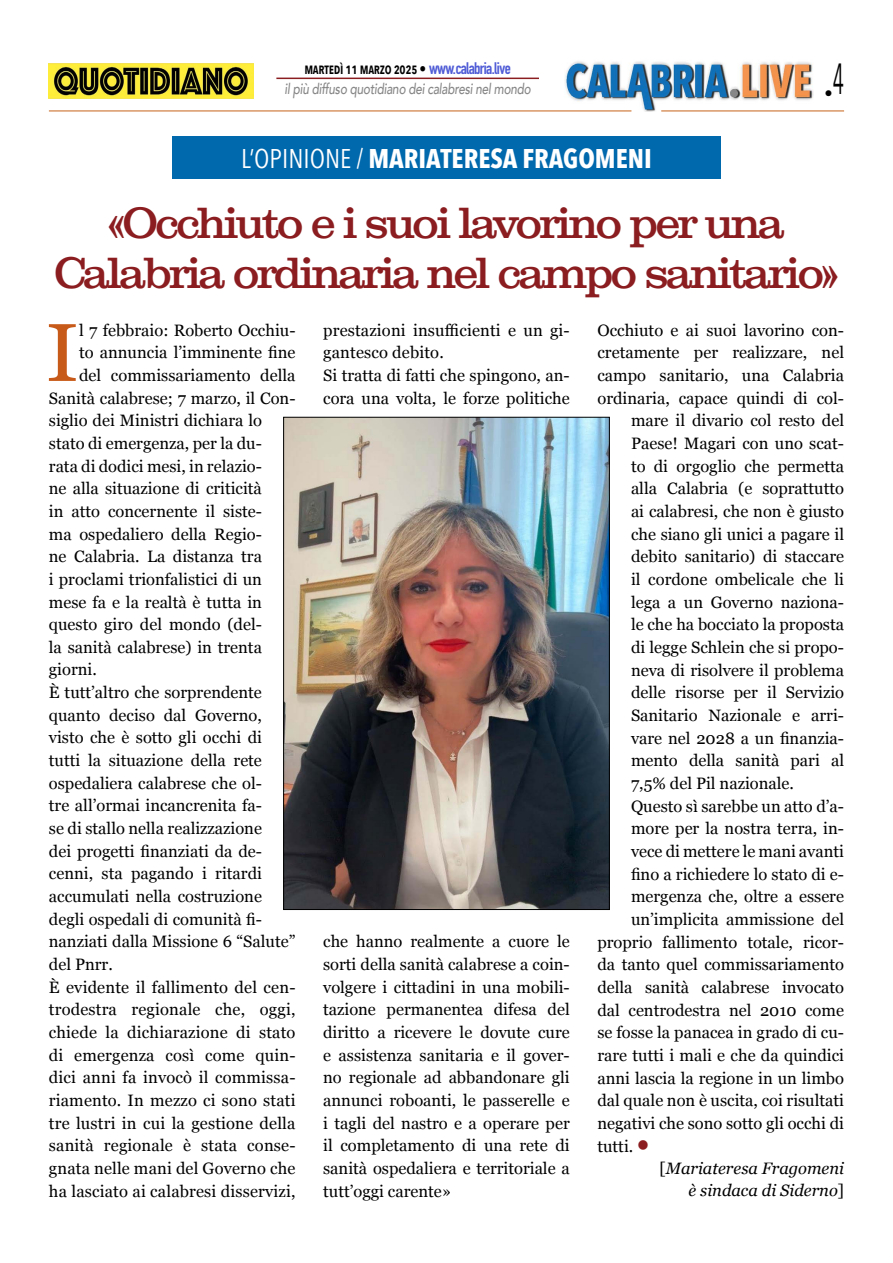
<style>
.page{position:relative;width:893px;height:1263px;background:#fff}
.page>*{position:absolute;margin:0;border:0;box-sizing:border-box;transform-origin:0 0}
.t1{font:81.9px "Georgia";color:#c85a19;scale:1.05 1}
.t2{font:42px/49.5px "Clarxndon";letter-spacing:-.05em;color:#8b1c1f;text-align:center}
.t3{font:700 27px "Avenir Next Condensed";color:#fff}
.t4{font:16.5px/22.6px "Georgia";color:#000}
.t5{font:italic 16.5px "Georgia";color:#000}
.t6{font:16.5px "Avenir Next Condensed";color:#000}
.t7{font:italic 500 15px "Avenir";letter-spacing:-.02em;color:#878787;scale:.79 1}
.t8{font:600 15px "Avenir Next Condensed";letter-spacing:-.02em;color:#000;scale:.9 1}
.s1{font-family:"Avenir";font-weight:500}
.s2{font-family:"DIN Condensed";font-weight:700;font-size:16.5px;color:#4f5cd6}
.s3{font-weight:400}
.s4{color:#8b1c1f}
.s5{font-style:normal}
</style>
<div class="page">
<img style="left:565px;top:61px;width:249px;height:51px">
<hr style="left:49px;top:111px;width:582px;height:1px;background:#c86419">
<hr style="left:661px;top:111px;width:183px;height:1px;background:#c86419">
<img style="left:49px;top:64px;width:205px;height:34px">
<hr style="left:276px;top:78px;width:263px;height:1px;background:#8b1c1f">
<img style="left:285px;top:419px;width:323px;height:489px">
<div style="left:283px;top:417px;width:327px;height:493px;border:1px solid #000"></div>
<div style="left:172px;top:137px;width:549px;height:42px;background:#0068ad"></div>
<p class="t8" style="left:304px;top:56px;width:231px">martedì 11 marzo 2025 <span class="s1">•</span> <span class="s2">www.calabria.live</span></p>
<p class="t7" style="left:285px;top:80px;width:313px">il più diffuso quotidiano dei calabresi nel mondo</p>
<h3 class="t3" style="left:241px;top:142px;width:412px"><span class="s3">L’OPINIONE /</span> MARIATERESA FRAGOMENI</h3>
<p class="t6" style="left:824px;top:79px;width:21px">•<sup>4</sup></p>
<h2 class="t2" style="left:55px;top:199px;width:785px">«Occhiuto e i suoi lavorino per una<br>Calabria ordinaria nel campo sanitario»</h2>
<h1 class="t1" style="left:46px;top:293px;width:33px">I</h1>
<p class="t4" style="left:79px;top:318px;width:218px">l 7 febbraio: Roberto Occhiu-</p>
<p class="t4" style="left:79px;top:341px;width:218px">to annuncia l’imminente fine</p>
<p class="t4" style="left:79px;top:363px;width:218px">del commissariamento della</p>
<p class="t4" style="left:49px;top:386px;width:248px">Sanità calabrese; 7 marzo, il Con-</p>
<p class="t4" style="left:49px;top:409px;width:215px">siglio dei Ministri dichiara lo</p>
<p class="t4" style="left:49px;top:431px;width:215px">stato di emergenza, per la du-</p>
<p class="t4" style="left:49px;top:454px;width:215px">rata di dodici mesi, in relazio-</p>
<p class="t4" style="left:49px;top:476px;width:215px">ne alla situazione di criticità</p>
<p class="t4" style="left:49px;top:499px;width:215px">in atto concernente il siste-</p>
<p class="t4" style="left:49px;top:522px;width:215px">ma ospedaliero della Regio-</p>
<p class="t4" style="left:49px;top:544px;width:215px">ne Calabria. La distanza tra</p>
<p class="t4" style="left:49px;top:567px;width:215px">i proclami trionfalistici di un</p>
<p class="t4" style="left:49px;top:590px;width:215px">mese fa e la realtà è tutta in</p>
<p class="t4" style="left:49px;top:612px;width:215px">questo giro del mondo (del-</p>
<p class="t4" style="left:49px;top:635px;width:215px">la sanità calabrese) in trenta</p>
<p class="t4" style="left:49px;top:658px;width:49px">giorni.</p>
<p class="t4" style="left:49px;top:680px;width:215px">È tutt’altro che sorprendente</p>
<p class="t4" style="left:49px;top:703px;width:215px">quanto deciso dal Governo,</p>
<p class="t4" style="left:49px;top:726px;width:215px">visto che è sotto gli occhi di</p>
<p class="t4" style="left:49px;top:748px;width:215px">tutti la situazione della rete</p>
<p class="t4" style="left:49px;top:771px;width:215px">ospedaliera calabrese che ol-</p>
<p class="t4" style="left:49px;top:794px;width:215px">tre all’ormai incancrenita fa-</p>
<p class="t4" style="left:49px;top:816px;width:215px">se di stallo nella realizzazione</p>
<p class="t4" style="left:49px;top:839px;width:215px">dei progetti finanziati da de-</p>
<p class="t4" style="left:49px;top:862px;width:215px">cenni, sta pagando i ritardi</p>
<p class="t4" style="left:49px;top:884px;width:215px">accumulati nella costruzione</p>
<p class="t4" style="left:49px;top:907px;width:215px">degli ospedali di comunità fi-</p>
<p class="t4" style="left:49px;top:930px;width:248px">nanziati dalla Missione 6 “Salute”</p>
<p class="t4" style="left:49px;top:952px;width:65px">del Pnrr.</p>
<p class="t4" style="left:49px;top:975px;width:248px">È evidente il fallimento del cen-</p>
<p class="t4" style="left:49px;top:998px;width:248px">trodestra regionale che, oggi,</p>
<p class="t4" style="left:49px;top:1020px;width:248px">chiede la dichiarazione di stato</p>
<p class="t4" style="left:49px;top:1043px;width:248px">di emergenza così come quin-</p>
<p class="t4" style="left:49px;top:1065px;width:248px">dici anni fa invocò il commissa-</p>
<p class="t4" style="left:49px;top:1088px;width:248px">riamento. In mezzo ci sono stati</p>
<p class="t4" style="left:49px;top:1111px;width:248px">tre lustri in cui la gestione della</p>
<p class="t4" style="left:49px;top:1133px;width:248px">sanità regionale è stata conse-</p>
<p class="t4" style="left:49px;top:1156px;width:248px">gnata nelle mani del Governo che</p>
<p class="t4" style="left:49px;top:1179px;width:248px">ha lasciato ai calabresi disservizi,</p>
<p class="t4" style="left:323px;top:318px;width:248px">prestazioni insufficienti e un gi&shy;gantesco debito.<br>Si tratta di fatti che spingono, an&shy;cora una volta, le forze politiche</p>
<p class="t4" style="left:323px;top:930px;width:248px;text-align:justify">che hanno realmente a cuore le sorti della sanità calabrese a coin&shy;volgere i cittadini in una mobili&shy;tazione permanentea difesa del diritto a ricevere le dovute cure e assistenza sanitaria e il gover&shy;no regionale ad abbandonare gli annunci roboanti, le passerelle e i tagli del nastro e a operare per il completamento di una rete di sanità ospedaliera e territoriale a tutt’oggi carente»</p>
<p class="t4" style="left:597px;top:318px;width:248px">Occhiuto e ai suoi lavorino con-</p>
<p class="t4" style="left:597px;top:341px;width:248px">cretamente per realizzare, nel</p>
<p class="t4" style="left:597px;top:363px;width:248px">campo sanitario, una Calabria</p>
<p class="t4" style="left:597px;top:386px;width:248px">ordinaria, capace quindi di col-</p>
<p class="t4" style="left:631px;top:409px;width:215px">mare il divario col resto del</p>
<p class="t4" style="left:631px;top:431px;width:215px">Paese! Magari con uno scat-</p>
<p class="t4" style="left:631px;top:454px;width:215px">to di orgoglio che permetta</p>
<p class="t4" style="left:631px;top:477px;width:215px">alla Calabria (e soprattutto</p>
<p class="t4" style="left:631px;top:499px;width:215px">ai calabresi, che non è giusto</p>
<p class="t4" style="left:631px;top:522px;width:215px">che siano gli unici a pagare il</p>
<p class="t4" style="left:631px;top:545px;width:215px">debito sanitario) di staccare</p>
<p class="t4" style="left:631px;top:567px;width:215px">il cordone ombelicale che li</p>
<p class="t4" style="left:631px;top:590px;width:215px">lega a un Governo naziona-</p>
<p class="t4" style="left:631px;top:613px;width:215px">le che ha bocciato la proposta</p>
<p class="t4" style="left:631px;top:635px;width:215px">di legge Schlein che si propo-</p>
<p class="t4" style="left:631px;top:658px;width:215px">neva di risolvere il problema</p>
<p class="t4" style="left:631px;top:681px;width:215px">delle risorse per il Servizio</p>
<p class="t4" style="left:631px;top:703px;width:215px">Sanitario Nazionale e arri-</p>
<p class="t4" style="left:631px;top:726px;width:215px">vare nel 2028 a un finanzia-</p>
<p class="t4" style="left:631px;top:749px;width:215px">mento della sanità pari al</p>
<p class="t4" style="left:631px;top:771px;width:164px">7,5% del Pil nazionale.</p>
<p class="t4" style="left:631px;top:794px;width:215px">Questo sì sarebbe un atto d’a-</p>
<p class="t4" style="left:631px;top:816px;width:215px">more per la nostra terra, in-</p>
<p class="t4" style="left:631px;top:839px;width:215px">vece di mettere le mani avanti</p>
<p class="t4" style="left:631px;top:862px;width:215px">fino a richiedere lo stato di e-</p>
<p class="t4" style="left:631px;top:884px;width:215px">mergenza che, oltre a essere</p>
<p class="t4" style="left:631px;top:907px;width:215px">un’implicita ammissione del</p>
<p class="t4" style="left:597px;top:930px;width:248px">proprio fallimento totale, ricor-</p>
<p class="t4" style="left:597px;top:952px;width:248px">da tanto quel commissariamento</p>
<p class="t4" style="left:597px;top:975px;width:248px">della sanità calabrese invocato</p>
<p class="t4" style="left:597px;top:998px;width:248px">dal centrodestra nel 2010 come</p>
<p class="t4" style="left:597px;top:1020px;width:248px">se fosse la panacea in grado di cu-</p>
<p class="t4" style="left:597px;top:1043px;width:248px">rare tutti i mali e che da quindici</p>
<p class="t4" style="left:597px;top:1066px;width:248px">anni lascia la regione in un limbo</p>
<p class="t4" style="left:597px;top:1088px;width:248px">dal quale non è uscita, coi risultati</p>
<p class="t4" style="left:597px;top:1111px;width:248px">negativi che sono sotto gli occhi di</p>
<p class="t4" style="left:597px;top:1134px;width:53px">tutti. <span class="s4">●</span></p>
<p class="t5" style="left:659px;top:1156px;width:186px"><span class="s5">[</span>Mariateresa Fragomeni</p>
<p class="t5" style="left:688px;top:1179px;width:157px">è sindaca di Siderno<span class="s5">]</span></p>
</div>
